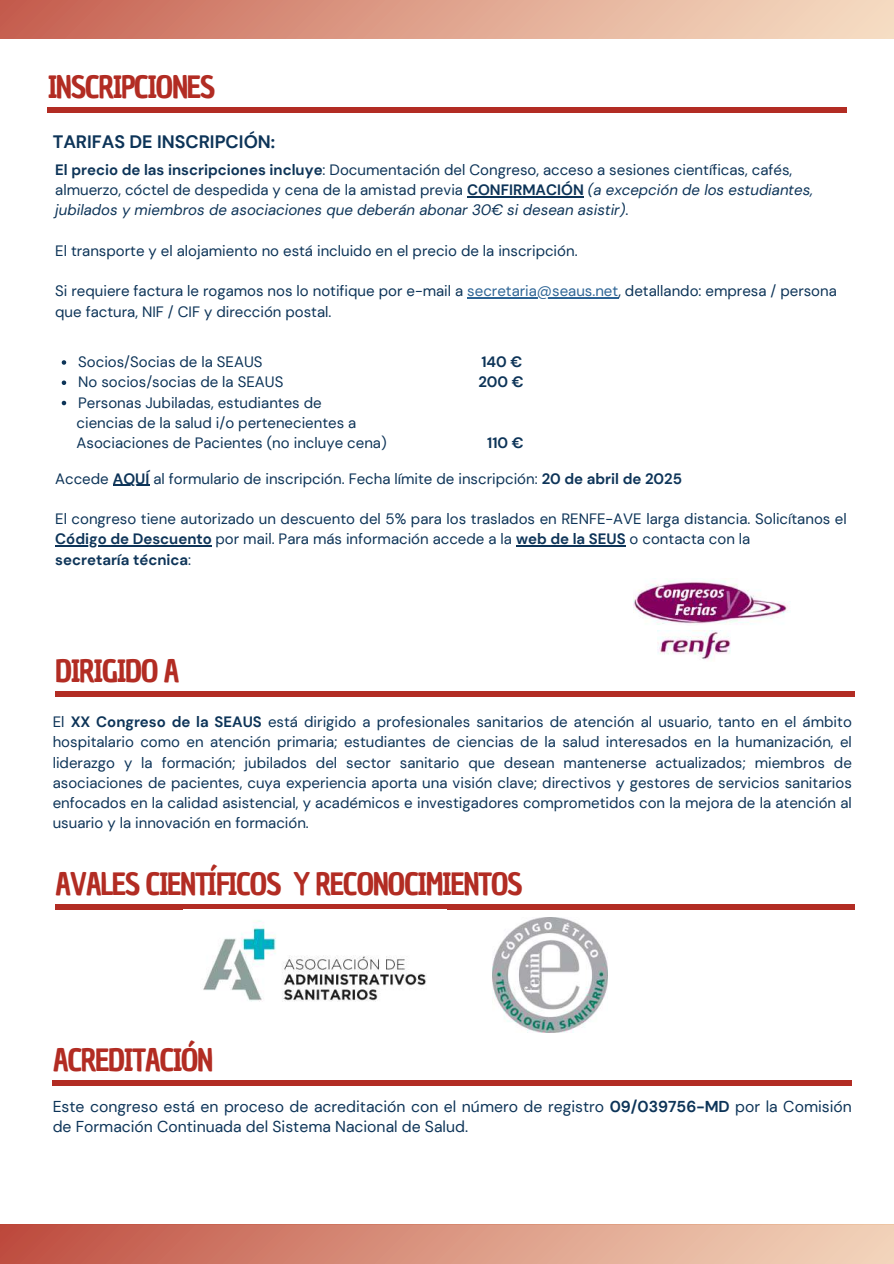
<style>
.page{position:relative;width:894px;height:1264px;background:#fff}
.page>*{position:absolute;margin:0;border:0;box-sizing:border-box;transform-origin:0 0}
.t1{font:30px "Chau Philomene One";letter-spacing:-.05em;color:#b22c23}
.t2{font:700 18px "DM Sans";color:#0d3458}
.t3{font:15.75px/20.2px "DM Sans";color:#0d3458}
.t4{font:15px/20.2px "DM Sans";color:#0d3458}
.t5{font:700 15px "DM Sans";color:#0d3458}
.s1{font-weight:700}
.s2{font-style:italic}
.s3{color:#2d6495}
</style>
<div class="page">
<div style="left:0;top:0;width:893px;height:38px;background:linear-gradient(to right,#c66252,#f8e2c7)"></div>
<div style="left:48px;top:108px;width:798px;height:5px;background:#b22c23"></div>
<div style="left:0;top:1224px;width:893px;height:39px;background:linear-gradient(to right,#c05042,#f4d8bf)"></div>
<hr style="left:113px;top:485px;width:36px;height:1px;background:#0d3458">
<hr style="left:55px;top:545px;width:157px;height:1px;background:#0d3458">
<hr style="left:516px;top:545px;width:109px;height:1px;background:#0d3458">
<div style="left:53px;top:1080px;width:798px;height:5px;background:#b22c23"></div>
<div style="left:55px;top:904px;width:799px;height:6px;background:#b22c23"></div>
<img style="left:633px;top:578px;width:155px;height:47px">
<img style="left:657px;top:630px;width:73px;height:30px">
<img style="left:184px;top:909px;width:262px;height:93px">
<img style="left:492px;top:917px;width:115px;height:115px">
<svg style="left:62px;top:360px;width:4px;height:5px"></svg>
<svg style="left:62px;top:380px;width:4px;height:5px"></svg>
<svg style="left:62px;top:401px;width:4px;height:4px"></svg>
<hr style="left:467px;top:196px;width:116px;height:1px;background:#0d3458">
<hr style="left:467px;top:297px;width:151px;height:1px;background:#2d6495">
<div style="left:55px;top:691px;width:799px;height:5px;background:#b22c23"></div>
<h1 class="t1" style="left:48px;top:67px;width:169px">INSCRIPCIONES</h1>
<p class="t2" style="left:53px;top:130px;width:224px">TARIFAS DE INSCRIPCIÓN:</p>
<p class="t4" style="left:55px;top:159px;width:759px"><span class="s1">El precio de las inscripciones incluye</span>: Documentación del Congreso, acceso a sesiones científicas, cafés, almuerzo, cóctel de despedida y cena de la amistad previa <span class="s1">CONFIRMACIÓN</span> <span class="s2">(a excepción de los estudiantes, jubilados y miembros de asociaciones que deberán abonar 30€ si desean asistir)</span>.</p>
<p class="t4" style="left:55px;top:240px;width:523px">El transporte y el alojamiento no está incluido en el precio de la inscripción.</p>
<p class="t4" style="left:55px;top:281px;width:783px">Si requiere factura le rogamos nos lo notifique por e-mail a <span class="s3">secretaria@seaus.net</span>, detallando: empresa / persona que factura, NIF / CIF y dirección postal.</p>
<p class="t4" style="left:78px;top:352px;width:186px">Socios/Socias de la SEAUS</p>
<p class="t5" style="left:481px;top:352px;width:42px">140 €</p>
<p class="t4" style="left:78px;top:372px;width:207px">No socios/socias de la SEAUS</p>
<p class="t5" style="left:478px;top:372px;width:47px">200 €</p>
<p class="t4" style="left:77px;top:392px;width:311px">Personas Jubiladas, estudiantes de<br>ciencias de la salud i/o pertenecientes a<br>Asociaciones de Pacientes (no incluye cena)</p>
<p class="t5" style="left:487px;top:433px;width:38px">110 €</p>
<p class="t4" style="left:55px;top:468px;width:628px">Accede <span class="s1">AQUÍ</span> al formulario de inscripción. Fecha límite de inscripción: <span class="s1">20 de abril de 2025</span></p>
<p class="t4" style="left:55px;top:509px;width:792px">El congreso tiene autorizado un descuento del 5% para los traslados en RENFE-AVE larga distancia. Solicítanos el<br><span class="s1">Código de Descuento</span> por mail. Para más información accede a la <span class="s1">web de la SEUS</span> o contacta con la<br><span class="s1">secretaría técnica</span>:</p>
<h1 class="t1" style="left:55px;top:651px;width:126px">DIRIGIDO A</h1>
<p class="t4" style="left:53px;top:711px;width:800px;text-align:justify">El <span class="s1">XX Congreso de la SEAUS</span> está dirigido a profesionales sanitarios de atención al usuario, tanto en el ámbito hospitalario como en atención primaria; estudiantes de ciencias de la salud interesados en la humanización, el liderazgo y la formación; jubilados del sector sanitario que desean mantenerse actualizados; miembros de asociaciones de pacientes, cuya experiencia aporta una visión clave; directivos y gestores de servicios sanitarios enfocados en la calidad asistencial, y académicos e investigadores comprometidos con la mejora de la atención al usuario y la innovación en formación.</p>
<h1 class="t1" style="left:55px;top:864px;width:469px">AVALES CIENTÍFICOS Y RECONOCIMIENTOS</h1>
<h1 class="t1" style="left:53px;top:1039px;width:162px">ACREDITACIÓN</h1>
<p class="t3" style="left:53px;top:1096px;width:800px">Este congreso está en proceso de acreditación con el número de registro <span class="s1">09/039756-MD</span> por la Comisión de Formación Continuada del Sistema Nacional de Salud.</p>
</div>
